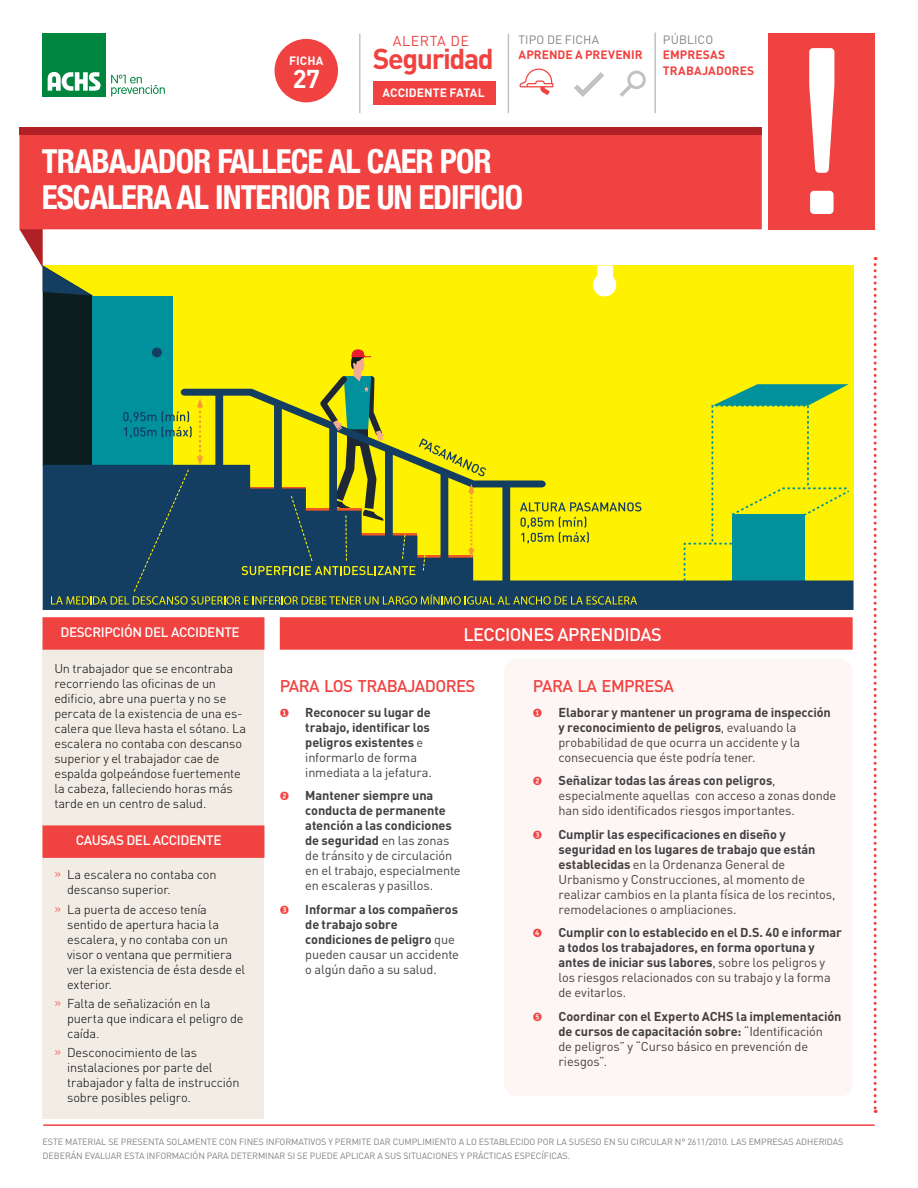
<style>
.page{position:relative;width:918px;height:1188px;background:#fff}
.page>*{position:absolute;margin:0;border:0;box-sizing:border-box;transform-origin:0 0}
.t1{font:700 condensed 33px/36px "Helvetica Neue";letter-spacing:-.03em;color:#fff}
.t2{font:700 28.35px "DIN Pro";letter-spacing:-.05em;color:#f04240}
.t3{font:700 25.5px "DIN Pro";color:#fff}
.t4{font:500 18px "DIN Pro";letter-spacing:-.03em;color:#fff}
.t5{font:500 16.8px "DIN Pro";letter-spacing:-.035em;color:#f04240}
.t6{font:14.25px "DIN Pro";color:#f04240}
.t7{font:500 13.5px "DIN Pro";letter-spacing:-.03em;color:#fff}
.t8{font:12.75px/15px "DIN Pro";letter-spacing:-.01em;color:#414042}
.t9{font:300 12.75px/15px "DIN Pro";letter-spacing:-.01em;color:#000}
.t10{font:700 12.75px/15px "DIN Pro";letter-spacing:-.01em;color:#414042}
.t11{font:12.75px "Officina Display ITC Std";color:#f04240}
.t12{font:700 12px/16.5px "DIN Pro";letter-spacing:.005em;color:#f04240}
.t13{font:700 12px "DIN Pro";color:#fff}
.t14{font:12px "DIN Pro";letter-spacing:.01em;color:#808285}
.t15{font:9px/13.5px "DIN Pro";letter-spacing:-.01em;color:#808285}
.s1{color:#f04240}
.s2{font-weight:700}
.s3{font-weight:400}
</style>
<div class="page">
<div style="left:43px;top:33px;width:63px;height:63px;background:#00853f"></div>
<svg style="left:48px;top:72px;width:53px;height:19px"></svg>
<svg style="left:111px;top:75px;width:54px;height:22px"></svg>
<svg style="left:874px;top:257px;width:3px;height:856px"></svg>
<hr style="left:43px;top:1124px;width:832px;height:2px;background:#f04240">
<div style="left:43px;top:643px;width:221px;height:476px;background:#f1ece4"></div>
<div style="left:43px;top:617px;width:221px;height:33px;background:#f04240"></div>
<div style="left:280px;top:617px;width:573px;height:33px;background:#f04240"></div>
<div style="left:43px;top:825px;width:221px;height:33px;background:#f04240"></div>
<div style="left:504px;top:659px;width:349px;height:437px;background:#fef6f5;border-radius:13px"></div>
<div style="left:373px;top:81px;width:122px;height:24px;background:#f04240"></div>
<div style="left:275px;top:39px;width:63px;height:63px;background:#f04240;border-radius:50%"></div>
<hr style="left:508px;top:34px;width:1px;height:79px;background:#c0c2c4">
<hr style="left:359px;top:34px;width:2px;height:79px;background:#c0c2c4">
<hr style="left:654px;top:33px;width:2px;height:80px;background:#c0c2c4">
<svg style="left:520px;top:69px;width:34px;height:26px"></svg>
<svg style="left:574px;top:72px;width:30px;height:25px"></svg>
<svg style="left:620px;top:71px;width:26px;height:26px"></svg>
<div style="left:19px;top:134px;width:743px;height:95px;background:#f04240"></div>
<div style="left:19px;top:127px;width:743px;height:7px;background:#b12024"></div>
<div style="left:769px;top:33px;width:106px;height:196px;background:#f04240"></div>
<svg style="left:809px;top:48px;width:25px;height:166px"></svg>
<div style="left:43px;top:266px;width:810px;height:344px;background:#fff200"></div>
<svg style="left:747px;top:384px;width:102px;height:5px"></svg>
<svg style="left:43px;top:389px;width:810px;height:221px"></svg>
<svg style="left:19px;top:229px;width:622px;height:376px"></svg>
<p class="t13" style="left:289px;top:53px;width:36px">FICHA</p>
<h3 class="t3" style="left:293px;top:61px;width:29px">27</h3>
<p class="t6" style="left:393px;top:32px;width:19px">Alerta</p>
<p class="t6" style="left:450px;top:32px;width:10px">de</p>
<h2 class="t2" style="left:373px;top:39px;width:122px">Seguridad</h2>
<p class="t13" style="left:382px;top:85px;width:8px">accide</p>
<p class="t13" style="left:424px;top:85px;width:62px">nte FATAL</p>
<p class="t14" style="left:519px;top:31px;width:8px">tipo</p>
<p class="t14" style="left:547px;top:31px;width:26px">de ficha</p>
<p class="t14" style="left:663px;top:31px;width:52px">PÚBLICO</p>
<p class="t12" style="left:663px;top:46px;width:77px">empresas trabajadores</p>
<p class="t12" style="left:519px;top:46px;width:119px">aprende a prevenir</p>
<h1 class="t1" style="left:42px;top:141px;width:483px">TRABAJADOR FALLECE AL CAER POR<br>ESCALERA AL INTERIOR DE UN EDIFICIO</h1>
<p class="t7" style="left:60px;top:623px;width:181px">DESCRIPCIÓN DEL ACCIDENTE</p>
<h3 class="t4" style="left:463px;top:622px;width:200px">LECCIONES APRENDIDAS</h3>
<p class="t9" style="left:54px;top:660px;width:193px">Un trabajador que se encontraba recorriendo las oficinas de un edificio, abre una puerta y no se percata de la existencia de una es&shy;calera que lleva hasta el sótano. La escalera no contaba con descanso superior y el trabajador cae de espalda golpeándose fuertemente la cabeza, falleciendo horas más tarde en un centro de salud.</p>
<p class="t7" style="left:76px;top:831px;width:147px">CAUSAS DEL ACCIDENTE</p>
<p class="t9" style="left:67px;top:867px;width:151px;text-indent:-13px"><span class="s1">»</span> La escalera no contaba con descanso superior.</p>
<p class="t9" style="left:67px;top:901px;width:180px;text-indent:-13px"><span class="s1">»</span> La puerta de acceso tenía sentido de apertura hacia la escalera, y no contaba con un visor o ventana que permitiera ver la existencia de ésta desde el exterior.</p>
<p class="t9" style="left:67px;top:995px;width:178px;text-indent:-13px"><span class="s1">»</span> Falta de señalización en la puerta que indicara el peligro de caída.</p>
<p class="t9" style="left:67px;top:1045px;width:174px;text-indent:-13px"><span class="s1">»</span> Desconocimiento de las instalaciones por parte del trabajador y falta de instrucción sobre posibles peligro.</p>
<h3 class="t5" style="left:280px;top:675px;width:197px">PARA LOS TRABAJADORES</h3>
<h3 class="t5" style="left:533px;top:675px;width:142px">PARA LA EMPRESA</h3>
<p class="t11" style="left:533px;top:705px;width:11px">1</p>
<p class="t8" style="left:558px;top:704px;width:274px"><span class="s2">Elaborar y mantener un programa de inspección y reconocimiento de peligros</span>, evaluando la probabilidad de que ocurra un accidente y la consecuencia que éste podría tener.</p>
<p class="t11" style="left:533px;top:773px;width:11px">2</p>
<p class="t8" style="left:558px;top:772px;width:279px"><span class="s2">Señalizar todas las áreas con peligros</span>, especialmente aquellas con acceso a zonas donde han sido identificados riesgos importantes.</p>
<p class="t11" style="left:533px;top:827px;width:11px">3</p>
<p class="t8" style="left:558px;top:826px;width:279px"><span class="s2">Cumplir las especificaciones en diseño y seguridad en los lugares de trabajo que están establecidas</span> en la Ordenanza General de Urbanismo y Construcciones, al momento de realizar cambios en la planta física de los recintos, remodelaciones o ampliaciones.</p>
<p class="t11" style="left:533px;top:925px;width:11px">4</p>
<p class="t10" style="left:558px;top:924px;width:285px">Cumplir con lo establecido en el D.S. 40 e informar a todos los trabajadores, en forma oportuna y antes de iniciar sus labores<span class="s3">, sobre los peligros y los riesgos relacionados con su trabajo y la forma de evitarlos.</span></p>
<p class="t11" style="left:533px;top:1009px;width:11px">5</p>
<p class="t10" style="left:558px;top:1008px;width:285px">Coordinar con el Experto ACHS la implementación de cursos de capacitación sobre: <span class="s3">“Identificación<br>de peligros” y “Curso básico en prevención de riesgos”.</span></p>
<p class="t11" style="left:280px;top:705px;width:11px">1</p>
<p class="t10" style="left:305px;top:704px;width:128px">Reconocer su lugar de trabajo, identificar los peligros existentes <span class="s3">e informarlo de forma inmediata a la jefatura.</span></p>
<p class="t11" style="left:280px;top:788px;width:11px">2</p>
<p class="t8" style="left:305px;top:787px;width:157px"><span class="s2">Mantener siempre una conducta de permanente atención a las condiciones de seguridad</span> en las zonas de tránsito y de circulación en el trabajo, especialmente en escaleras y pasillos.</p>
<p class="t11" style="left:280px;top:902px;width:11px">3</p>
<p class="t10" style="left:305px;top:901px;width:155px">Informar a los compañeros de trabajo sobre condiciones de peligro <span class="s3">que pueden causar un accidente o algún daño a su salud.</span></p>
<p class="t15" style="left:43px;top:1135px;width:802px">ESTE MATERIAL SE PRESENTA SOLAMENTE CON FINES INFORMATIVOS Y PERMITE DAR CUMPLIMIENTO A LO ESTABLECIDO POR LA SUSESO EN SU CIRCULAR N° 2611/2010. LAS EMPRESAS ADHERIDAS<br>DEBERÁN EVALUAR ESTA INFORMACIÓN PARA DETERMINAR SI SE PUEDE APLICAR A SUS SITUACIONES Y PRÁCTICAS ESPECÍFICAS.</p>
</div>
